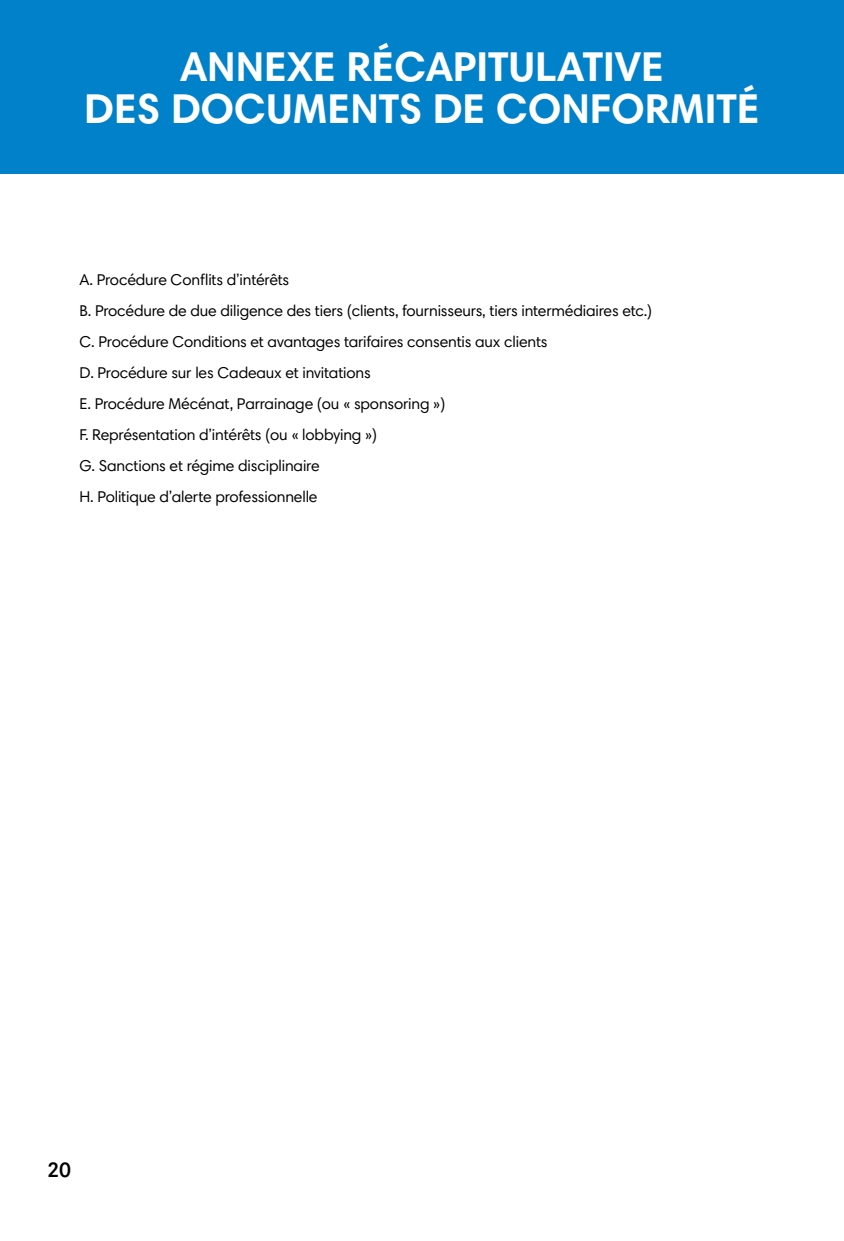
<style>
.page{position:relative;width:844px;height:1241px;background:#fff}
.page>*{position:absolute;margin:0;border:0;box-sizing:border-box;transform-origin:0 0}
.t1{font:700 42px/42px "Harmonia Sans Pro Cyr";color:#fff;text-align:center}
.t2{font:600 21px "Harmonia Sans Pro Cyr";color:#000}
.t3{font:15.75px/31px "Harmonia Sans Pro Cyr";letter-spacing:-.01em;color:#000}
</style>
<div class="page">
<hr style="left:843px;top:0;width:1px;height:1240px;background:#003a78">
<div style="left:0;top:0;width:843px;height:174px;background:#0081c9"></div>
<h1 class="t1" style="left:84px;top:45px;width:676px">ANNEXE RÉCAPITULATIVE<br>DES DOCUMENTS DE CONFORMITÉ</h1>
<p class="t3" style="left:79px;top:263px;width:574px">A. Procédure Conflits d’intérêts<br>B. Procédure de due diligence des tiers (clients, fournisseurs, tiers intermédiaires etc.)<br>C. Procédure Conditions et avantages tarifaires consentis aux clients<br>D. Procédure sur les Cadeaux et invitations<br>E. Procédure Mécénat, Parrainage (ou « sponsoring »)<br>F. Représentation d’intérêts (ou « lobbying »)<br>G. Sanctions et régime disciplinaire<br>H. Politique d’alerte professionnelle</p>
<h2 class="t2" style="left:47px;top:1156px;width:25px">20</h2>
</div>
